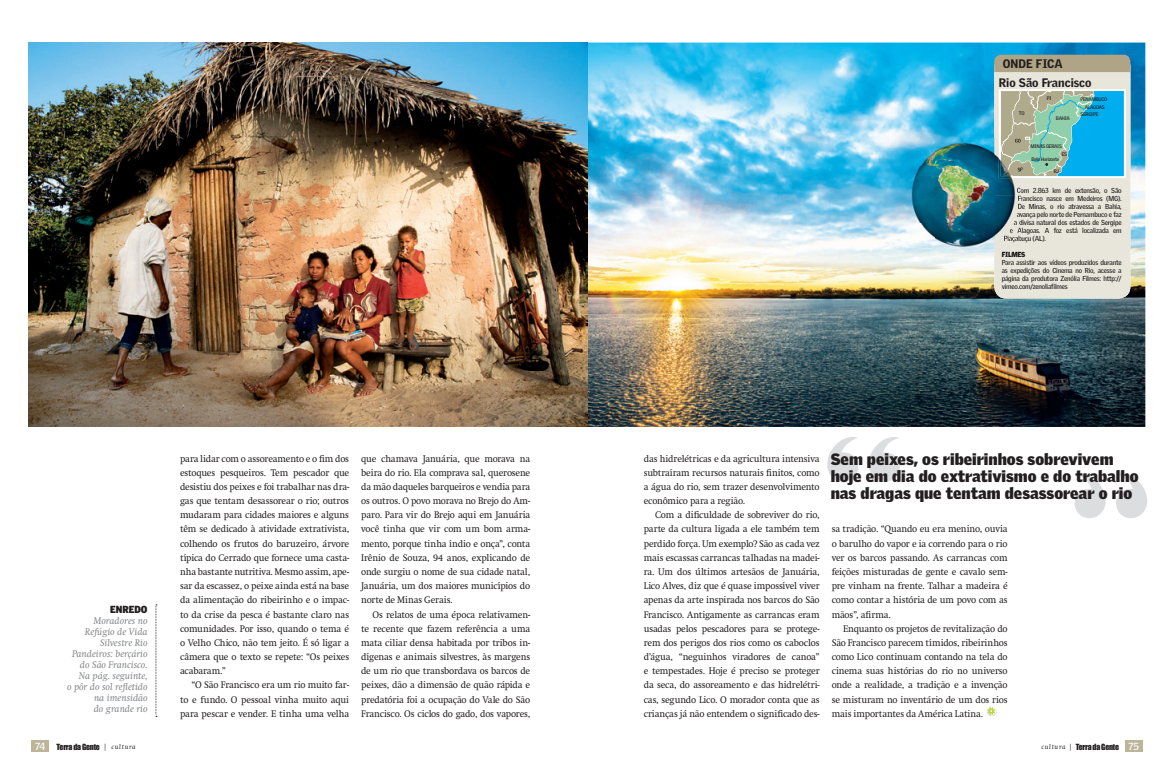
<style>
.page{position:relative;width:1174px;height:783px;background:#fff}
.page>*{position:absolute;margin:0;border:0;box-sizing:border-box;transform-origin:0 0}
.t1{font:900 16px/17px "Griffith Gothic";color:#231f20}
.t2{font:900 12px "Griffith Gothic";color:#231f20}
.t3{font:10px/14.2px "Swift EF";letter-spacing:-.02em;color:#231f20;text-align:justify;scale:.95 1}
.t4{font:italic 10px/11px "Swift EF";color:#808285;text-align:right}
.t5{font:900 10px "Griffith Gothic";color:#231f20}
.t6{font:7.8px "Impact";letter-spacing:-.03em;color:#231f20}
.t7{font:700 7px/8px "Griffith Gothic";letter-spacing:-.03em;color:#231f20;text-align:justify}
.t8{font:900 7px "Griffith Gothic";color:#231f20}
.t9{font:700 5px "Griffith Gothic";letter-spacing:-.05em;color:#231f20}
.s1{font-family:"Swift EF";font-weight:700;font-size:10px;color:#fff}
.s2{font-family:"Swift EF";font-size:7px}
.s3{font-family:"Swift EF";font-style:italic;font-size:7px}
</style>
<div class="page">
<img style="left:28px;top:43px;width:1117px;height:384px">
<svg style="left:156px;top:604px;width:1px;height:113px"></svg>
<svg style="left:827px;top:437px;width:72px;height:44px"></svg>
<svg style="left:1074px;top:473px;width:73px;height:45px"></svg>
<svg style="left:986px;top:706px;width:10px;height:10px"></svg>
<img style="left:906px;top:138px;width:88px;height:114px">
<svg style="left:994px;top:55px;width:136px;height:243px;background:#b0ccc8"></svg>
<img style="left:1003px;top:162px;width:10px;height:14px">
<div style="left:32px;top:740px;width:17px;height:11px;background:#bcb59a"></div>
<div style="left:1125px;top:740px;width:17px;height:11px;background:#bcb59a"></div>
<p class="t2" style="left:1002px;top:57px;width:61px">ONDE FICA</p>
<p class="t2" style="left:998px;top:75px;width:94px">Rio São Francisco</p>
<p class="t9" style="left:1019px;top:110px;width:7px">TO</p>
<p class="t9" style="left:1046px;top:95px;width:6px">PI</p>
<p class="t9" style="left:1056px;top:115px;width:16px">BAHIA</p>
<p class="t9" style="left:1030px;top:143px;width:33px">MINAS GERAIS</p>
<p class="t9" style="left:1017px;top:166px;width:7px">SP</p>
<p class="t9" style="left:1061px;top:151px;width:7px">ES</p>
<p class="t9" style="left:1031px;top:157px;width:29px">Belo Horizonte</p>
<p class="t9" style="left:1053px;top:168px;width:7px">RJ</p>
<p class="t9" style="left:1080px;top:97px;width:28px">PENAMBUCO</p>
<p class="t9" style="left:1084px;top:104px;width:22px">ALAGOAS</p>
<p class="t9" style="left:1080px;top:111px;width:20px">SERGIPE</p>
<p class="t5" style="left:110px;top:603px;width:39px">enreDo</p>
<p class="t4" style="left:67px;top:615px;width:82px">Moradores no<br>Refúgio de Vida<br>Silvestre Rio<br>Pandeiros: berçário do São Francisco.<br>Na pág. seguinte,<br>o pôr do sol refletido na imensidão<br>do grande rio</p>
<p class="t3" style="left:180px;top:451px;width:179px">para lidar com o assoreamento e o fim dos estoques pesqueiros. Tem pescador que desistiu dos peixes e foi trabalhar nas dra&shy;gas que tentam desassorear o rio; outros mudaram para cidades maiores e alguns têm se dedicado à atividade extrativista, colhendo os frutos do baruzeiro, árvore típica do Cerrado que fornece uma casta&shy;nha bastante nutritiva. Mesmo assim, ape&shy;sar da escassez, o peixe ainda está na base da alimentação do ribeirinho e o impac&shy;to da crise da pesca é bastante claro nas comunidades. Por isso, quando o tema é o Velho Chico, não tem jeito. É só ligar a câmera que o texto se repete: “Os peixes acabaram.”</p>
<p class="t3" style="left:180px;top:678px;width:179px;text-indent:11px">“O São Francisco era um rio muito far&shy;to e fundo. O pessoal vinha muito aqui para pescar e vender. E tinha uma velha</p>
<p class="t3" style="left:361px;top:451px;width:179px">que chamava Januária, que morava na beira do rio. Ela comprava sal, querosene da mão daqueles barqueiros e vendia para os outros. O povo morava no Brejo do Am&shy;paro. Para vir do Brejo aqui em Januária você tinha que vir com um bom arma&shy;mento, porque tinha índio e onça”, conta Irênio de Souza, 94 anos, explicando de onde surgiu o nome de sua cidade natal, Januária, um dos maiores municípios do norte de Minas Gerais.</p>
<p class="t3" style="left:361px;top:607px;width:179px;text-indent:11px">Os relatos de uma época relativamen&shy;te recente que fazem referência a uma mata ciliar densa habitada por tribos in&shy;dígenas e animais silvestres, às margens de um rio que transbordava os barcos de peixes, dão a dimensão de quão rápida e predatória foi a ocupação do Vale do São Francisco. Os ciclos do gado, dos vapores,</p>
<p class="t7" style="left:1016px;top:186px;width:107px">Com 2.863 km de extensão, o São</p>
<p class="t7" style="left:1017px;top:194px;width:105px">Francisco nasce em Medeiros (MG).</p>
<p class="t7" style="left:1017px;top:202px;width:106px">De Minas, o rio atravessa a Bahia,</p>
<p class="t7" style="left:1016px;top:210px;width:106px">avança pelo norte de Pernambuco e faz</p>
<p class="t7" style="left:1013px;top:218px;width:109px">a divisa natural dos estados de Sergipe</p>
<p class="t7" style="left:1009px;top:226px;width:113px">e Alagoas. A foz está localizada em</p>
<p class="t7" style="left:1003px;top:234px;width:44px">Piaçabuçu (AL).</p>
<p class="t8" style="left:1001px;top:250px;width:25px">FiLMes</p>
<p class="t7" style="left:1001px;top:258px;width:122px">Para assistir aos vídeos produzidos durante as expedições do Cinema no Rio, acesse a página da produtora Zenólia Filmes: http:// vimeo.com/zenoliafilmes</p>
<p class="t3" style="left:643px;top:451px;width:187px">das hidrelétricas e da agricultura intensiva subtraíram recursos naturais finitos, como a água do rio, sem trazer desenvolvimento econômico para a região.</p>
<p class="t3" style="left:643px;top:508px;width:187px;text-indent:11px">Com a dificuldade de sobreviver do rio, parte da cultura ligada a ele também tem perdido força. Um exemplo? São as cada vez mais escassas carrancas talhadas na madei&shy;ra. Um dos últimos artesãos de Januária, Lico Alves, diz que é quase impossível viver apenas da arte inspirada nos barcos do São Francisco. Antigamente as carrancas eram usadas pelos pescadores para se protege&shy;rem dos perigos dos rios como os caboclos d’água, “neguinhos viradores de canoa” e tempestades. Hoje é preciso se proteger da seca, do assoreamento e das hidrelétri&shy;cas, segundo Lico. O morador conta que as crianças já não entendem o significado des-</p>
<h1 class="t1" style="left:830px;top:450px;width:309px">sem peixes, os ribeirinhos sobrevivem hoje em dia do extrativismo e do trabalho nas dragas que tentam desassorear o rio</h1>
<p class="t3" style="left:831px;top:522px;width:187px">sa tradição. “Quando eu era menino, ouvia o barulho do vapor e ia correndo para o rio ver os barcos passando. As carrancas com feições misturadas de gente e cavalo sem&shy;pre vinham na frente. Talhar a madeira é como contar a história de um povo com as mãos”, afirma.</p>
<p class="t3" style="left:831px;top:621px;width:187px;text-indent:11px">Enquanto os projetos de revitalização do São Francisco parecem tímidos, ribeirinhos como Lico continuam contando na tela do cinema suas histórias do rio no universo onde a realidade, a tradição e a invenção se misturam no inventário de um dos rios mais importantes da América Latina.</p>
<p class="t6" style="left:35px;top:741px;width:102px"><span class="s1">74</span> Terra da Gente <span class="s2">|</span> <span class="s3">cultura</span></p>
<p class="t6" style="left:1041px;top:741px;width:99px"><span class="s3">cultura</span> <span class="s2">|</span> Terra da Gente <span class="s1">75</span></p>
</div>
